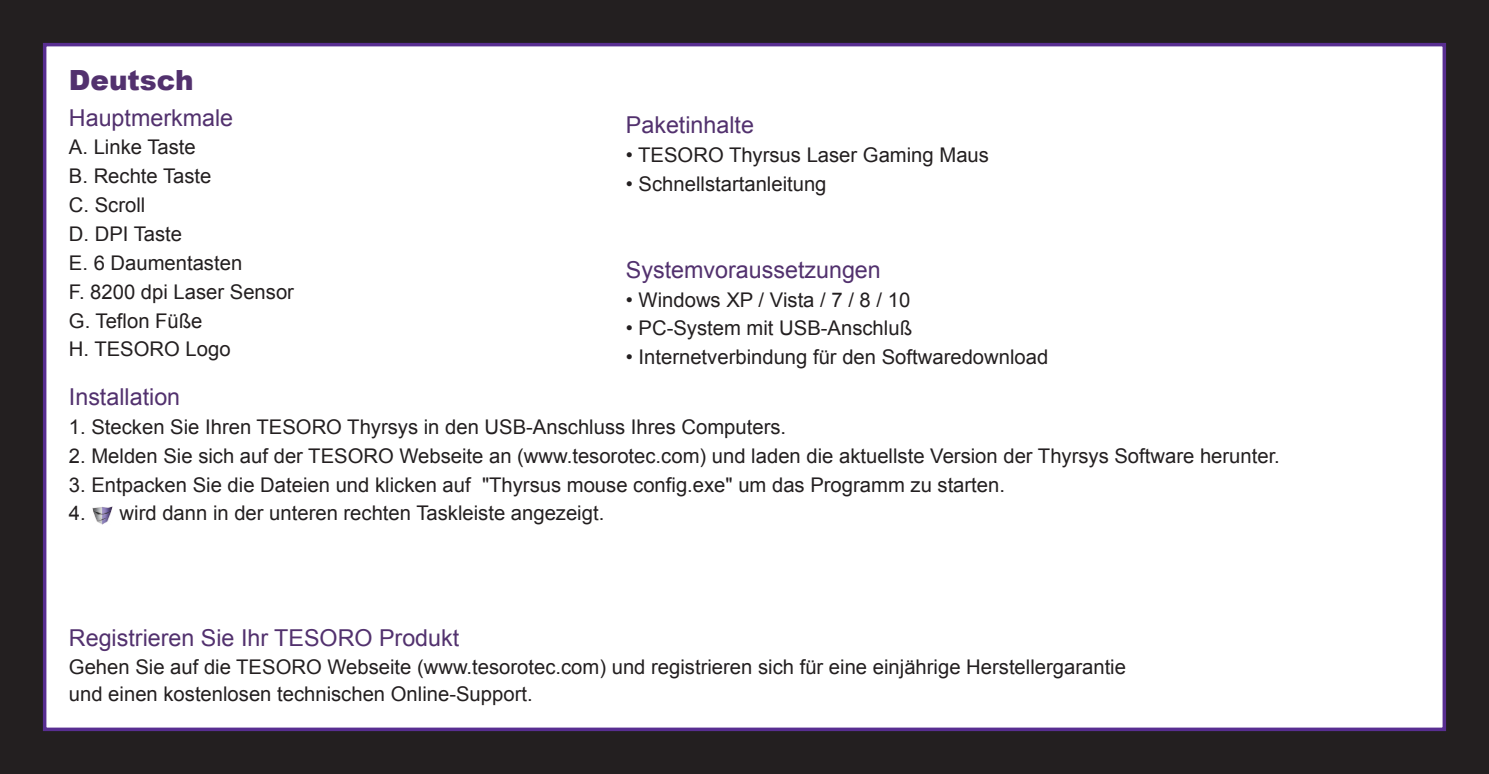
<style>
.page{position:relative;width:1489px;height:774px;background:#fff}
.page>*{position:absolute;margin:0;border:0;box-sizing:border-box;transform-origin:0 0}
.t1{font:900 27.65px "Arial";color:#52316e}
.t2{font:23.45px "Arial";color:#52316e}
.t3{font:20.3px/28.7px "Arial";color:#231f20}
</style>
<div class="page">
<div style="left:0;top:0;width:1488px;height:774px;background:#231f20"></div>
<div style="left:43px;top:43px;width:1402px;height:688px;background:#fff;border:4px solid #582e91"></div>
<img style="left:93px;top:506px;width:19px;height:18px">
<h1 class="t1" style="left:69px;top:60px;width:126px">Deutsch</h1>
<p class="t2" style="left:69px;top:102px;width:166px">Hauptmerkmale</p>
<p class="t3" style="left:69px;top:133px;width:227px">A. Linke Taste<br>B. Rechte Taste<br>C. Scroll<br>D. DPI Taste<br>E. 6 Daumentasten<br>F. 8200 dpi Laser Sensor<br>G. Teflon Füße<br>H. TESORO Logo</p>
<p class="t2" style="left:69px;top:381px;width:113px">Installation</p>
<p class="t3" style="left:69px;top:413px;width:718px">1. Stecken Sie Ihren TESORO Thyrsys in den USB-Anschluss Ihres Computers.</p>
<p class="t3" style="left:69px;top:441px;width:1212px">2. Melden Sie sich auf der TESORO Webseite an (www.tesorotec.com) und laden die aktuellste Version der Thyrsys Software herunter.</p>
<p class="t3" style="left:69px;top:470px;width:937px">3. Entpacken Sie die Dateien und klicken auf "Thyrsus mouse config.exe" um das Programm zu starten.</p>
<p class="t3" style="left:69px;top:499px;width:537px">4. wird dann in der unteren rechten Taskleiste angezeigt.</p>
<p class="t2" style="left:626px;top:110px;width:130px">Paketinhalte</p>
<p class="t3" style="left:626px;top:141px;width:364px">• TESORO Thyrsus Laser Gaming Maus</p>
<p class="t3" style="left:626px;top:170px;width:202px">• Schnellstartanleitung</p>
<p class="t2" style="left:626px;top:254px;width:256px">Systemvoraussetzungen</p>
<p class="t3" style="left:626px;top:285px;width:286px">• Windows XP / Vista / 7 / 8 / 10</p>
<p class="t3" style="left:626px;top:314px;width:287px">• PC-System mit USB-Anschluß</p>
<p class="t3" style="left:626px;top:343px;width:424px">• Internetverbindung für den Softwaredownload</p>
<p class="t2" style="left:69px;top:622px;width:392px">Registrieren Sie Ihr TESORO Produkt</p>
<p class="t3" style="left:69px;top:653px;width:1058px;line-height:27.7px">Gehen Sie auf die TESORO Webseite (www.tesorotec.com) und registrieren sich für eine einjährige Herstellergarantie und einen kostenlosen technischen Online-Support.</p>
</div>
